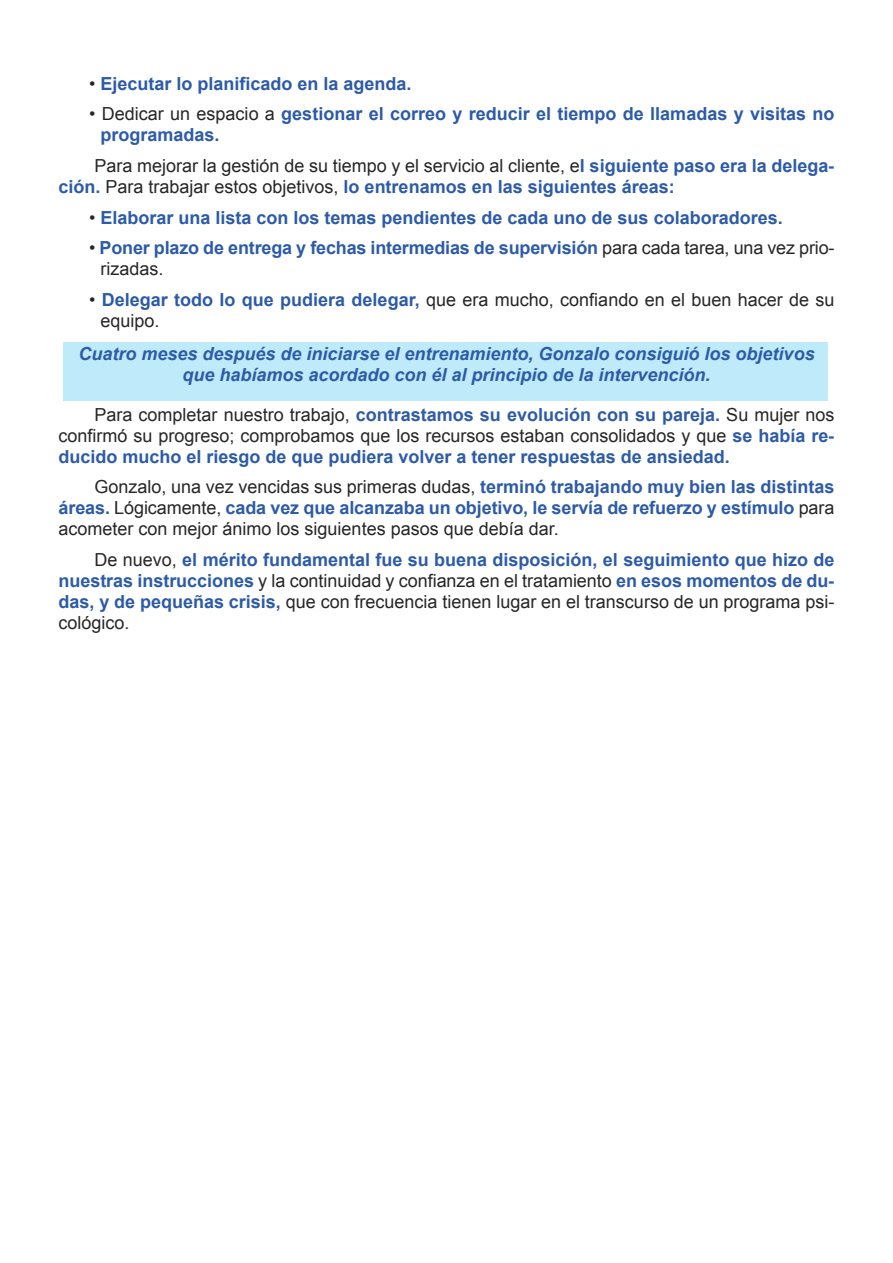
<style>
.page{position:relative;width:893px;height:1263px;background:#fff}
.page>*{position:absolute;margin:0;border:0;box-sizing:border-box;transform-origin:0 0}
.t1{font:700 18px/21px "Arial";color:#2d5ba7}
.t2{font:18px/21px "Arial";color:#272627}
.t3{font:italic 700 18px/21px "Arial";color:#2d5ba7;text-align:center}
.s1{font-weight:400;color:#272627}
.s2{font-weight:700;color:#2d5ba7}
</style>
<div class="page">
<div style="left:63px;top:342px;width:764px;height:58px;background:#bfeafa"></div>
<p class="t1" style="left:89px;top:73px;width:324px"><span class="s1">•</span> Ejecutar lo planificado en la agenda.</p>
<p class="t1" style="left:100px;top:104px;width:735px;text-indent:-11px"><span class="s1">• Dedicar un espacio a</span> gestionar el correo y reducir el tiempo de llamadas y visitas no programadas.</p>
<p class="t2" style="left:58px;top:155px;width:777px;text-indent:36px">Para mejorar la gestión de su tiempo y el servicio al cliente, e<span class="s2">l siguiente paso era la delega&shy;ción.</span> Para trabajar estos objetivos, <span class="s2">lo entrenamos en las siguientes áreas:</span></p>
<p class="t1" style="left:89px;top:207px;width:695px"><span class="s1">•</span> Elaborar una lista con los temas pendientes de cada uno de sus colaboradores.</p>
<p class="t1" style="left:100px;top:238px;width:735px;text-indent:-11px"><span class="s1">•</span> Poner plazo de entrega y fechas intermedias de supervisión <span class="s1">para cada tarea, una vez prio&shy;rizadas.</span></p>
<p class="t2" style="left:100px;top:289px;width:735px;text-indent:-11px">• <span class="s2">Delegar todo lo que pudiera delegar,</span> que era mucho, confiando en el buen hacer de su equipo.</p>
<p class="t3" style="left:78px;top:343px;width:738px">Cuatro meses después de iniciarse el entrenamiento, Gonzalo consiguió los objetivos que habíamos acordado con él al principio de la intervención.</p>
<p class="t1" style="left:58px;top:404px;width:777px;text-align:justify;text-indent:36px"><span class="s1">Para completar nuestro trabajo,</span> contrastamos su evolución con su pareja. <span class="s1">Su mujer nos confirmó su progreso; comprobamos que los recursos estaban consolidados y que</span> se había re&shy;ducido mucho el riesgo de que pudiera volver a tener respuestas de ansiedad.</p>
<p class="t2" style="left:58px;top:477px;width:777px;text-align:justify;text-indent:36px">Gonzalo, una vez vencidas sus primeras dudas, <span class="s2">terminó trabajando muy bien las distintas áreas.</span> Lógicamente, <span class="s2">cada vez que alcanzaba un objetivo, le servía de refuerzo y estímulo</span> para acometer con mejor ánimo los siguientes pasos que debía dar.</p>
<p class="t1" style="left:58px;top:549px;width:777px;text-align:justify;text-indent:36px"><span class="s1">De nuevo,</span> el mérito fundamental fue su buena disposición, el seguimiento que hizo de nuestras instrucciones <span class="s1">y la continuidad y confianza en el tratamiento</span> en esos momentos de du&shy;das, y de pequeñas crisis, <span class="s1">que con frecuencia tienen lugar en el transcurso de un programa psi&shy;cológico.</span></p>
</div>
